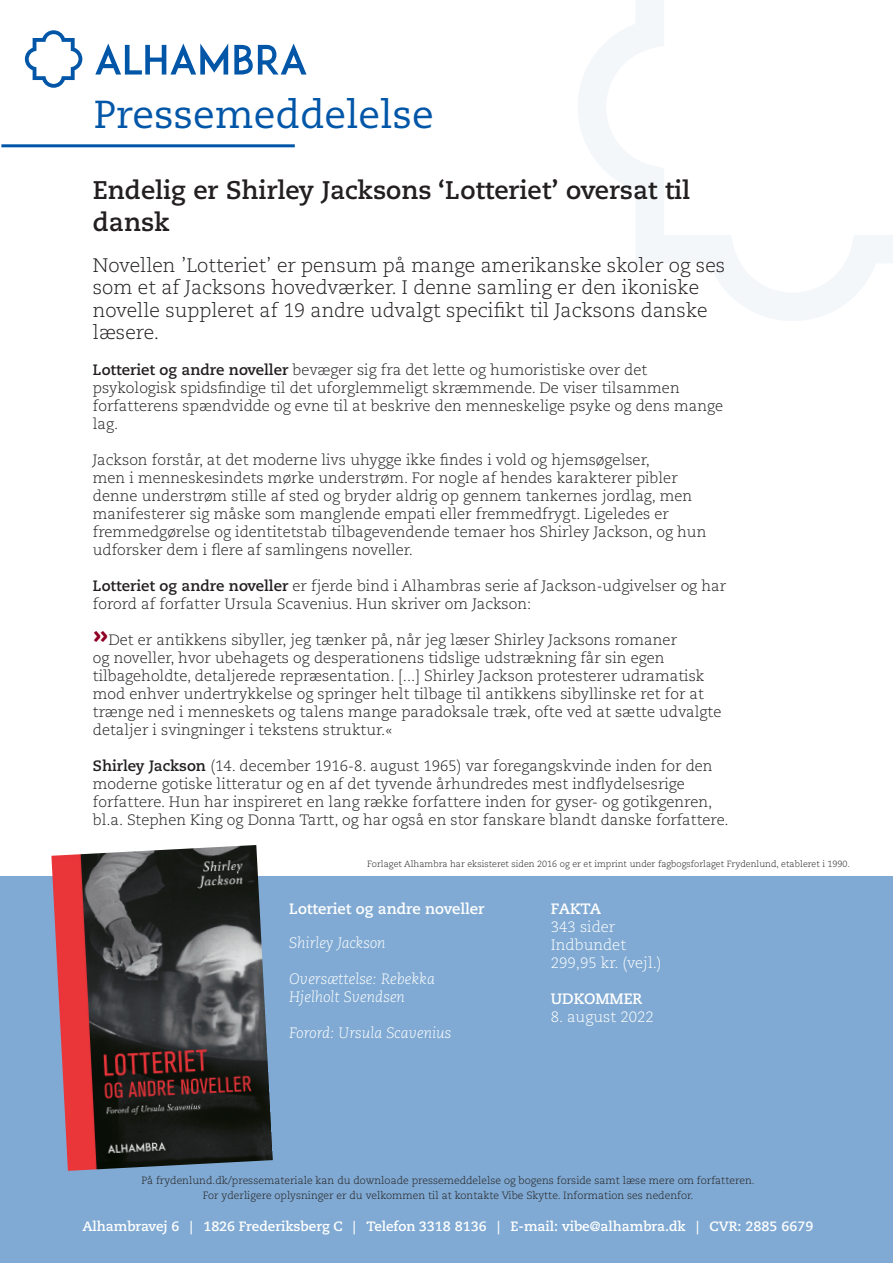
<style>
.page{position:relative;width:893px;height:1263px;background:#fff}
.page>*{position:absolute;margin:0;border:0;box-sizing:border-box;transform-origin:0 0}
.t1{font:39px "Caecilia LT Std";color:#0156a8}
.t2{font:700 25.5px/32.4px "Caecilia LT Std";color:#231f20}
.t3{font:300 19.5px/22.5px "Caecilia LT Std";color:#231f20}
.t4{font:300 15px/18px "Caecilia LT Std";color:#231f20}
.t5{font:italic 300 15px/18px "Caecilia LT Std";color:#fff}
.t6{font:300 15px/18px "Caecilia LT Std";color:#fff}
.t7{font:700 15px "Caecilia LT Std";color:#fff}
.t8{font:700 13.5px "Caecilia LT Std";color:#fff}
.t9{font:300 10.5px/15px "Caecilia LT Std";color:#231f20;text-align:center}
.t10{font:300 9px "Caecilia LT Std";color:#231f20}
.s1{font-weight:700}
.s2{font-weight:700;font-size:30px;color:#900126}
</style>
<div class="page">
<div style="left:0;top:876px;width:893px;height:387px;background:#80aad3"></div>
<svg style="left:578px;top:0;width:315px;height:321px"></svg>
<svg style="left:95px;top:44px;width:133px;height:31px"></svg>
<svg style="left:234px;top:44px;width:72px;height:31px"></svg>
<svg style="left:25px;top:30px;width:57px;height:58px"></svg>
<hr style="left:1px;top:144px;width:294px;height:3px;background:#0156a8">
<img style="left:51px;top:845px;width:222px;height:326px">
<h1 class="t1" style="left:94px;top:92px;width:341px">Pressemeddelelse</h1>
<h2 class="t2" style="left:93px;top:174px;width:599px">Endelig er Shirley Jacksons ‘Lotteriet’ oversat til dansk</h2>
<h3 class="t3" style="left:93px;top:254px;width:634px">Novellen ’Lotteriet’ er pensum på mange amerikanske skoler og ses som et af Jacksons hovedværker. I denne samling er den ikoniske novelle suppleret af 19 andre udvalgt specifikt til Jacksons danske læsere.</h3>
<p class="t4" style="left:93px;top:361px;width:632px"><span class="s1">Lotteriet og andre noveller</span> bevæger sig fra det lette og humoristiske over det psykologisk spidsfindige til det uforglemmeligt skræmmende. De viser tilsammen forfatterens spændvidde og evne til at beskrive den menneskelige psyke og dens mange lag.</p>
<p class="t4" style="left:93px;top:451px;width:615px">Jackson forstår, at det moderne livs uhygge ikke findes i vold og hjemsøgelser,<br>men i menneskesindets mørke understrøm. For nogle af hendes karakterer pibler denne understrøm stille af sted og bryder aldrig op gennem tankernes jordlag, men manifesterer sig måske som manglende empati eller fremmedfrygt. Ligeledes er fremmedgørelse og identitetstab tilbagevendende temaer hos Shirley Jackson, og hun udforsker dem i flere af samlingens noveller.</p>
<p class="t4" style="left:93px;top:577px;width:635px"><span class="s1">Lotteriet og andre noveller</span> er fjerde bind i Alhambras serie af Jackson-udgivelser og har forord af forfatter Ursula Scavenius. Hun skriver om Jackson:</p>
<p class="t4" style="left:93px;top:631px;width:630px"><span class="s2">»</span>Det er antikkens sibyller, jeg tænker på, når jeg læser Shirley Jacksons romaner<br>og noveller, hvor ubehagets og desperationens tidslige udstrækning får sin egen tilbageholdte, detaljerede repræsentation. [...] Shirley Jackson protesterer udramatisk mod enhver undertrykkelse og springer helt tilbage til antikkens sibyllinske ret for at trænge ned i menneskets og talens mange paradoksale træk, ofte ved at sætte udvalgte detaljer i svingninger i tekstens struktur.«</p>
<p class="t4" style="left:93px;top:757px;width:637px"><span class="s1">Shirley Jackson</span> (14. december 1916-8. august 1965) var foregangskvinde inden for den moderne gotiske litteratur og en af det tyvende århundredes mest indflydelsesrige forfattere. Hun har inspireret en lang række forfattere inden for gyser- og gotikgenren, bl.a. Stephen King og Donna Tartt, og har også en stor fanskare blandt danske forfattere.</p>
<p class="t10" style="left:367px;top:859px;width:484px">Forlaget Alhambra har eksisteret siden 2016 og er et imprint under fagbogsforlaget Frydenlund, etableret i 1990.</p>
<p class="t7" style="left:289px;top:900px;width:197px">Lotteriet og andre noveller</p>
<p class="t5" style="left:289px;top:934px;width:98px">Shirley Jackson</p>
<p class="t5" style="left:289px;top:970px;width:147px">Oversættelse: Rebekka<br>Hjelholt Svendsen</p>
<p class="t5" style="left:289px;top:1024px;width:164px">Forord: Ursula Scavenius</p>
<p class="t7" style="left:551px;top:900px;width:52px">FAKTA</p>
<p class="t6" style="left:551px;top:918px;width:112px">343 sider<br>Indbundet<br>299,95 kr. (vejl.)</p>
<p class="t7" style="left:551px;top:990px;width:93px">UDKOMMER</p>
<p class="t6" style="left:551px;top:1008px;width:104px">8. august 2022</p>
<p class="t9" style="left:141px;top:1173px;width:615px">På frydenlund.dk/pressemateriale kan du downloade pressemeddelelse og bogens forside samt læse mere om forfatteren.<br>For yderligere oplysninger er du velkommen til at kontakte Vibe Skytte. Information ses nedenfor.</p>
<p class="t8" style="left:82px;top:1218px;width:733px">Alhambravej 6 | 1826 Frederiksberg C | Telefon 3318 8136 | E-mail: vibe@alhambra.dk | CVR: 2885 6679</p>
</div>
